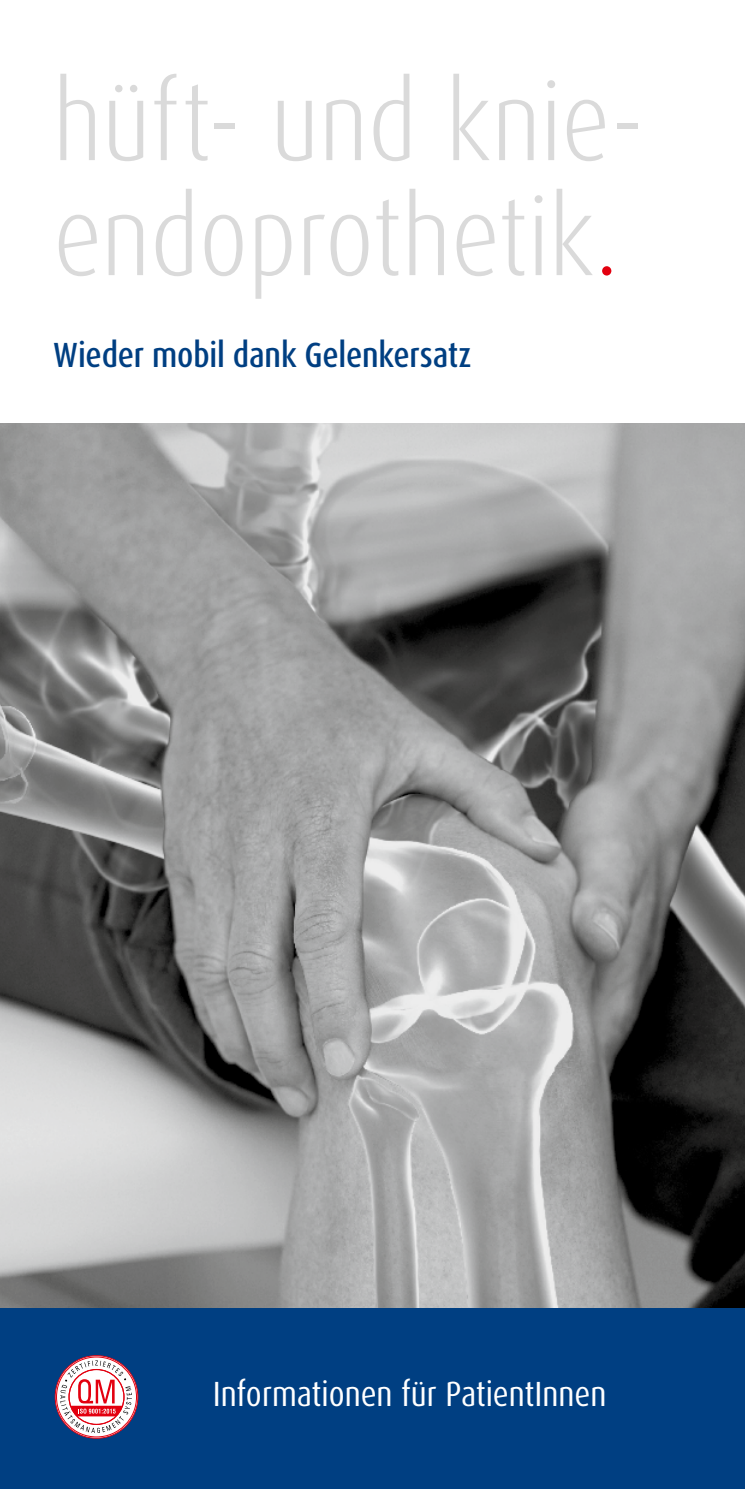
<style>
.page{position:relative;width:745px;height:1489px;background:#fff}
.page>*{position:absolute;margin:0;border:0;box-sizing:border-box;transform-origin:0 0}
.t1{font:300 condensed 110px/115px "Dax OT";color:#dadada}
.t2{font:condensed 35px "Dax OT";letter-spacing:-.005em;color:#fff}
.t3{font:500 condensed 35px "Dax OT";letter-spacing:-.005em;color:#003f82}
.s1{color:#e3000f}
</style>
<div class="page">
<img style="left:0;top:423px;width:744px;height:884px">
<div style="left:0;top:1307px;width:744px;height:181px;background:#003f82"></div>
<svg style="left:55px;top:1355px;width:83px;height:82px"></svg>
<div style="left:55px;top:1355px;width:83px;height:83px;border:1px solid #e3000f;border-radius:50%"></div>
<svg style="left:60px;top:1360px;width:72px;height:72px;background:#daabb3"></svg>
<div style="left:68px;top:1368px;width:56px;height:56px;border:1px solid #e3000f;border-radius:50%"></div>
<h1 class="t1" style="left:53px;top:66px;width:591px">hüft- und knie&shy;endoprothetik<span class="s1">.</span></h1>
<p class="t3" style="left:53px;top:332px;width:419px">Wieder mobil dank Gelenkersatz</p>
<p class="t2" style="left:213px;top:1371px;width:395px">Informationen für PatientInnen</p>
</div>
